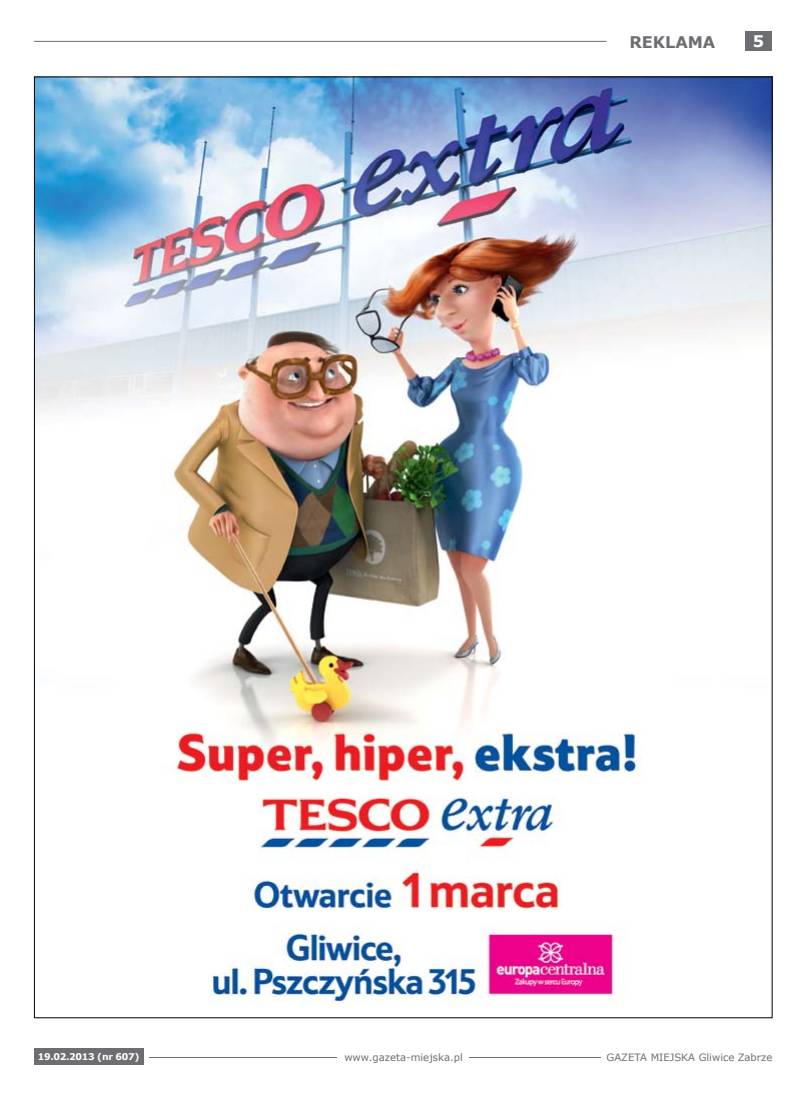
<style>
.page{position:relative;width:806px;height:1095px;background:#fff}
.page>*{position:absolute;margin:0;border:0;box-sizing:border-box;transform-origin:0 0}
.t1{font:700 16px "Verdana";color:#6d6e71}
.t2{font:700 16px "Verdana";color:#fff}
.t3{font:10.1px "Verdana";color:#6d6e71}
.t4{font:700 9.3px "Verdana";letter-spacing:-.03em;color:#fff}
</style>
<div class="page">
<hr style="left:34px;top:41px;width:572px;height:1px;background:#6d6e71">
<hr style="left:469px;top:1056px;width:131px;height:1px;background:#6d6e71">
<hr style="left:149px;top:1056px;width:187px;height:1px;background:#6d6e71">
<div style="left:34px;top:1047px;width:109px;height:17px;background:#6d6e71"></div>
<div style="left:744px;top:31px;width:27px;height:19px;background:#6d6e71"></div>
<img style="left:36px;top:79px;width:734px;height:926px">
<h1 class="t1" style="left:629px;top:32px;width:87px">REKLAMA</h1>
<h1 class="t2" style="left:752px;top:31px;width:13px">5</h1>
<p class="t4" style="left:38px;top:1050px;width:103px">19.02.2013 (nr 607)</p>
<p class="t3" style="left:344px;top:1050px;width:120px">www.gazeta-miejska.pl</p>
<p class="t3" style="left:606px;top:1050px;width:167px">GAZETA MIEJSKA Gliwice Zabrze</p>
</div>
